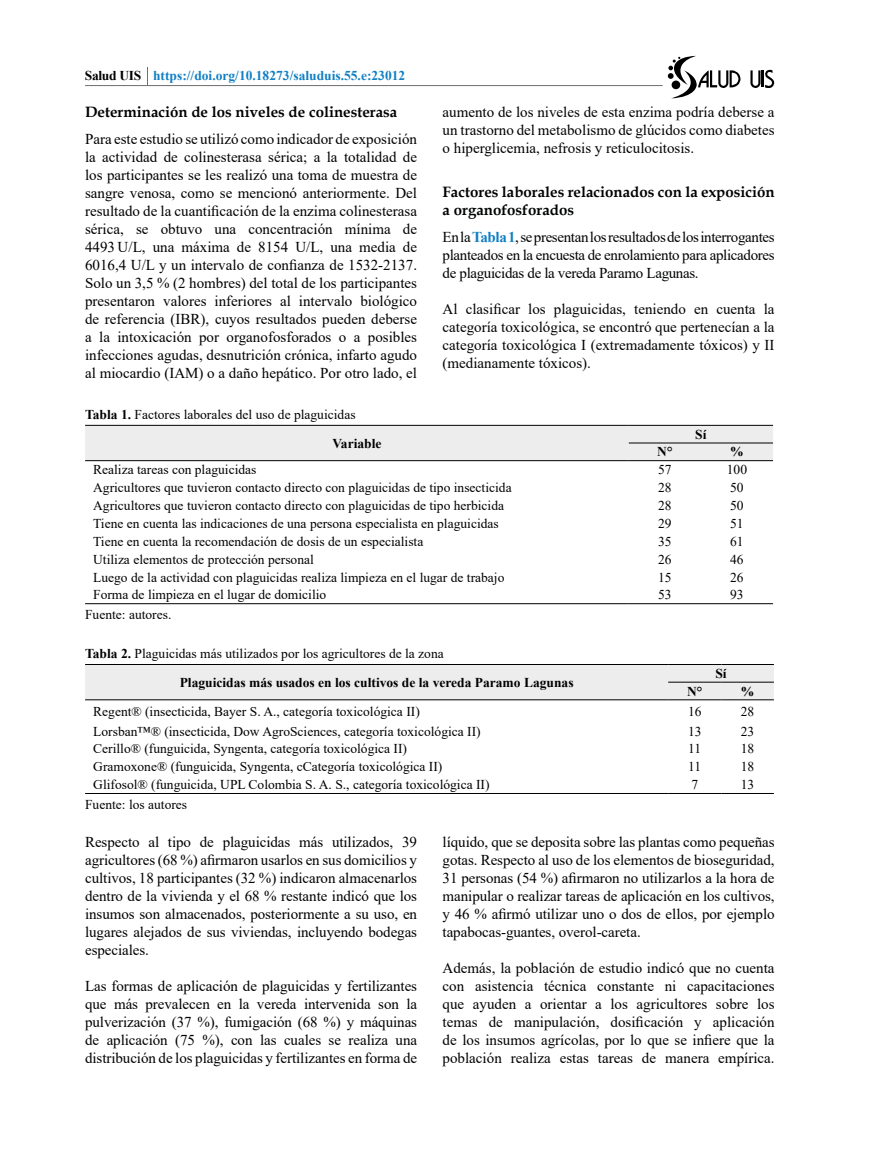
<style>
.page{position:relative;width:881px;height:1149px;background:#fff}
.page>*{position:absolute;margin:0;border:0;box-sizing:border-box;transform-origin:0 0}
.t1{font:15px/18px "Times New Roman";letter-spacing:-.005em;color:#000;text-align:justify}
.t2{font:15px/18px "Times New Roman";letter-spacing:-.01em;color:#010202;text-align:justify}
.t3{font:700 15px/18px "Book Antiqua";color:#010202}
.t4{font:700 15px "Book Antiqua";color:#000}
.t5{font:13.5px "Times New Roman";color:#000}
.t6{font:700 13.5px/28.7px "Times New Roman";color:#000}
.t7{font:13.5px/28.7px "Times New Roman";color:#010202}
.t8{font:700 13.5px "Times New Roman";color:#107fc3}
.s1{color:#000}
.s2{font-weight:700}
.s3{font-weight:700;color:#000}
.s4{font-weight:700;color:#107fc3}
.s5{color:#010202}
.s6{font-weight:400;color:#010202}
</style>
<div class="page">
<hr style="left:85px;top:85px;width:577px;height:1px;background:#706f6f">
<svg style="left:750px;top:69px;width:24px;height:19px"></svg>
<svg style="left:667px;top:56px;width:73px;height:42px"></svg>
<svg style="left:147px;top:67px;width:1px;height:18px"></svg>
<div style="left:85px;top:426px;width:687px;height:34px;background:#ededed"></div>
<hr style="left:85px;top:425px;width:543px;height:1px;background:#000">
<hr style="left:628px;top:425px;width:72px;height:1px;background:#000">
<hr style="left:700px;top:425px;width:72px;height:1px;background:#000">
<hr style="left:628px;top:442px;width:72px;height:1px;background:#000">
<hr style="left:700px;top:442px;width:72px;height:1px;background:#000">
<hr style="left:85px;top:460px;width:543px;height:1px;background:#000">
<hr style="left:628px;top:460px;width:72px;height:1px;background:#000">
<hr style="left:700px;top:460px;width:72px;height:1px;background:#000">
<hr style="left:85px;top:603px;width:543px;height:1px;background:#000">
<hr style="left:628px;top:603px;width:72px;height:1px;background:#000">
<hr style="left:700px;top:603px;width:72px;height:1px;background:#000">
<div style="left:85px;top:665px;width:688px;height:34px;background:#ededed"></div>
<hr style="left:85px;top:664px;width:583px;height:1px;background:#000">
<hr style="left:668px;top:664px;width:53px;height:1px;background:#000">
<hr style="left:721px;top:664px;width:52px;height:1px;background:#000">
<hr style="left:668px;top:681px;width:53px;height:1px;background:#000">
<hr style="left:721px;top:681px;width:52px;height:1px;background:#000">
<hr style="left:85px;top:699px;width:583px;height:1px;background:#000">
<hr style="left:668px;top:699px;width:53px;height:1px;background:#000">
<hr style="left:721px;top:699px;width:52px;height:1px;background:#000">
<hr style="left:85px;top:792px;width:583px;height:1px;background:#000">
<hr style="left:668px;top:792px;width:53px;height:1px;background:#000">
<hr style="left:721px;top:792px;width:52px;height:1px;background:#000">
<p class="t8" style="left:85px;top:65px;width:322px"><span class="s1">Salud UIS</span> https://doi.org/10.18273/saluduis.55.e:23012</p>
<p class="t4" style="left:85px;top:102px;width:314px">Determinación de los niveles de colinesterasa</p>
<p class="t1" style="left:85px;top:129px;width:333px">Para este estudio se utilizó como indicador de exposición la actividad de colinesterasa sérica; a la totalidad de los participantes se les realizó una toma de muestra de sangre venosa, como se mencionó anteriormente. Del resultado de la cuantificación de la enzima colinesterasa sérica, se obtuvo una concentración mínima de 4493 U/L, una máxima de 8154 U/L, una media de 6016,4 U/L y un intervalo de confianza de 1532-2137.<br>Solo un 3,5 % (2 hombres) del total de los participantes presentaron valores inferiores al intervalo biológico de referencia (IBR), cuyos resultados pueden deberse a la intoxicación por organofosforados o a posibles infecciones agudas, desnutrición crónica, infarto agudo al miocardio (IAM) o a daño hepático. Por otro lado, el</p>
<p class="t7" style="left:332px;top:399px;width:51px;text-indent:-247px"><span class="s2">Tabla 1.</span> Factores laborales del uso de plaguicidas<br><span class="s3">Variable</span></p>
<p class="t1" style="left:442px;top:102px;width:333px">aumento de los niveles de esta enzima podría deberse a un trastorno del metabolismo de glúcidos como diabetes o hiperglicemia, nefrosis y reticulocitosis.</p>
<p class="t3" style="left:442px;top:183px;width:333px">Factores laborales relacionados con la exposición a organofosforados</p>
<p class="t2" style="left:442px;top:227px;width:333px">En la <span class="s4">Tabla 1</span>, se presentan los resultados de los interrogantes planteados en la encuesta de enrolamiento para aplicadores de plaguicidas de la vereda Paramo Lagunas.</p>
<p class="t2" style="left:442px;top:299px;width:333px">Al clasificar los plaguicidas, teniendo en cuenta la categoría toxicológica, se encontró que pertenecían a la categoría toxicológica I (extremadamente tóxicos) y II (medianamente tóxicos).</p>
<p class="t6" style="left:695px;top:419px;width:13px">Sí</p>
<p class="t6" style="left:657px;top:437px;width:17px">N°</p>
<p class="t6" style="left:730px;top:437px;width:15px">%</p>
<p class="t5" style="left:93px;top:460px;width:165px">Realiza tareas con plaguicidas</p>
<p class="t5" style="left:658px;top:460px;width:15px">57</p>
<p class="t5" style="left:726px;top:460px;width:22px">100</p>
<p class="t5" style="left:93px;top:478px;width:420px">Agricultores que tuvieron contacto directo con plaguicidas de tipo insecticida</p>
<p class="t5" style="left:658px;top:478px;width:15px">28</p>
<p class="t5" style="left:730px;top:478px;width:15px">50</p>
<p class="t5" style="left:93px;top:496px;width:412px">Agricultores que tuvieron contacto directo con plaguicidas de tipo herbicida</p>
<p class="t5" style="left:658px;top:496px;width:15px">28</p>
<p class="t5" style="left:730px;top:496px;width:15px">50</p>
<p class="t5" style="left:93px;top:513px;width:407px">Tiene en cuenta las indicaciones de una persona especialista en plaguicidas</p>
<p class="t5" style="left:658px;top:513px;width:15px">29</p>
<p class="t5" style="left:730px;top:513px;width:15px">51</p>
<p class="t5" style="left:93px;top:531px;width:331px">Tiene en cuenta la recomendación de dosis de un especialista</p>
<p class="t5" style="left:658px;top:531px;width:15px">35</p>
<p class="t5" style="left:730px;top:531px;width:15px">61</p>
<p class="t5" style="left:93px;top:549px;width:222px">Utiliza elementos de protección personal</p>
<p class="t5" style="left:658px;top:549px;width:15px">26</p>
<p class="t5" style="left:730px;top:549px;width:15px">46</p>
<p class="t5" style="left:93px;top:567px;width:412px">Luego de la actividad con plaguicidas realiza limpieza en el lugar de trabajo</p>
<p class="t5" style="left:658px;top:567px;width:15px">15</p>
<p class="t5" style="left:730px;top:567px;width:15px">26</p>
<p class="t5" style="left:93px;top:585px;width:234px">Forma de limpieza en el lugar de domicilio</p>
<p class="t5" style="left:658px;top:585px;width:15px">53</p>
<p class="t5" style="left:730px;top:585px;width:15px">93</p>
<p class="t7" style="left:85px;top:599px;width:88px">Fuente: autores.</p>
<p class="t6" style="left:180px;top:638px;width:395px;text-indent:-95px"><span class="s5">Tabla 2.</span> <span class="s6">Plaguicidas más utilizados por los agricultores de la zona<br></span>Plaguicidas más usados en los cultivos de la vereda Paramo Lagunas</p>
<p class="t6" style="left:715px;top:658px;width:13px">Sí</p>
<p class="t6" style="left:687px;top:676px;width:17px">N°</p>
<p class="t6" style="left:740px;top:676px;width:15px">%</p>
<p class="t5" style="left:93px;top:701px;width:328px">Regent® (insecticida, Bayer S. A., categoría toxicológica II)</p>
<p class="t5" style="left:687px;top:701px;width:15px">16</p>
<p class="t5" style="left:740px;top:701px;width:15px">28</p>
<p class="t5" style="left:93px;top:721px;width:389px">Lorsban™® (insecticida, Dow AgroSciences, categoría toxicológica II)</p>
<p class="t5" style="left:687px;top:721px;width:15px">13</p>
<p class="t5" style="left:740px;top:721px;width:15px">23</p>
<p class="t5" style="left:93px;top:739px;width:315px">Cerillo® (funguicida, Syngenta, categoría toxicológica II)</p>
<p class="t5" style="left:688px;top:739px;width:15px">11</p>
<p class="t5" style="left:740px;top:739px;width:15px">18</p>
<p class="t5" style="left:93px;top:757px;width:350px">Gramoxone® (funguicida, Syngenta, cCategoría toxicológica II)</p>
<p class="t5" style="left:688px;top:757px;width:15px">11</p>
<p class="t5" style="left:740px;top:757px;width:15px">18</p>
<p class="t5" style="left:93px;top:775px;width:397px">Glifosol® (funguicida, UPL Colombia S. A. S., categoría toxicológica II)</p>
<p class="t5" style="left:691px;top:775px;width:8px">7</p>
<p class="t5" style="left:740px;top:775px;width:15px">13</p>
<p class="t7" style="left:85px;top:789px;width:103px">Fuente: los autores</p>
<p class="t1" style="left:85px;top:831px;width:333px">Respecto al tipo de plaguicidas más utilizados, 39 agricultores (68 %) afirmaron usarlos en sus domicilios y cultivos, 18 participantes (32 %) indicaron almacenarlos dentro de la vivienda y el 68 % restante indicó que los insumos son almacenados, posteriormente a su uso, en lugares alejados de sus viviendas, incluyendo bodegas especiales.</p>
<p class="t1" style="left:85px;top:975px;width:333px">Las formas de aplicación de plaguicidas y fertilizantes que más prevalecen en la vereda intervenida son la pulverización (37 %), fumigación (68 %) y máquinas de aplicación (75 %), con las cuales se realiza una distribución de los plaguicidas y fertilizantes en forma de</p>
<p class="t1" style="left:442px;top:831px;width:333px">líquido, que se deposita sobre las plantas como pequeñas gotas. Respecto al uso de los elementos de bioseguridad, 31 personas (54 %) afirmaron no utilizarlos a la hora de manipular o realizar tareas de aplicación en los cultivos, y 46 % afirmó utilizar uno o dos de ellos, por ejemplo tapabocas-guantes, overol-careta.</p>
<p class="t1" style="left:442px;top:957px;width:333px">Además, la población de estudio indicó que no cuenta con asistencia técnica constante ni capacitaciones que ayuden a orientar a los agricultores sobre los temas de manipulación, dosificación y aplicación de los insumos agrícolas, por lo que se infiere que la población realiza estas tareas de manera empírica.</p>
</div>
